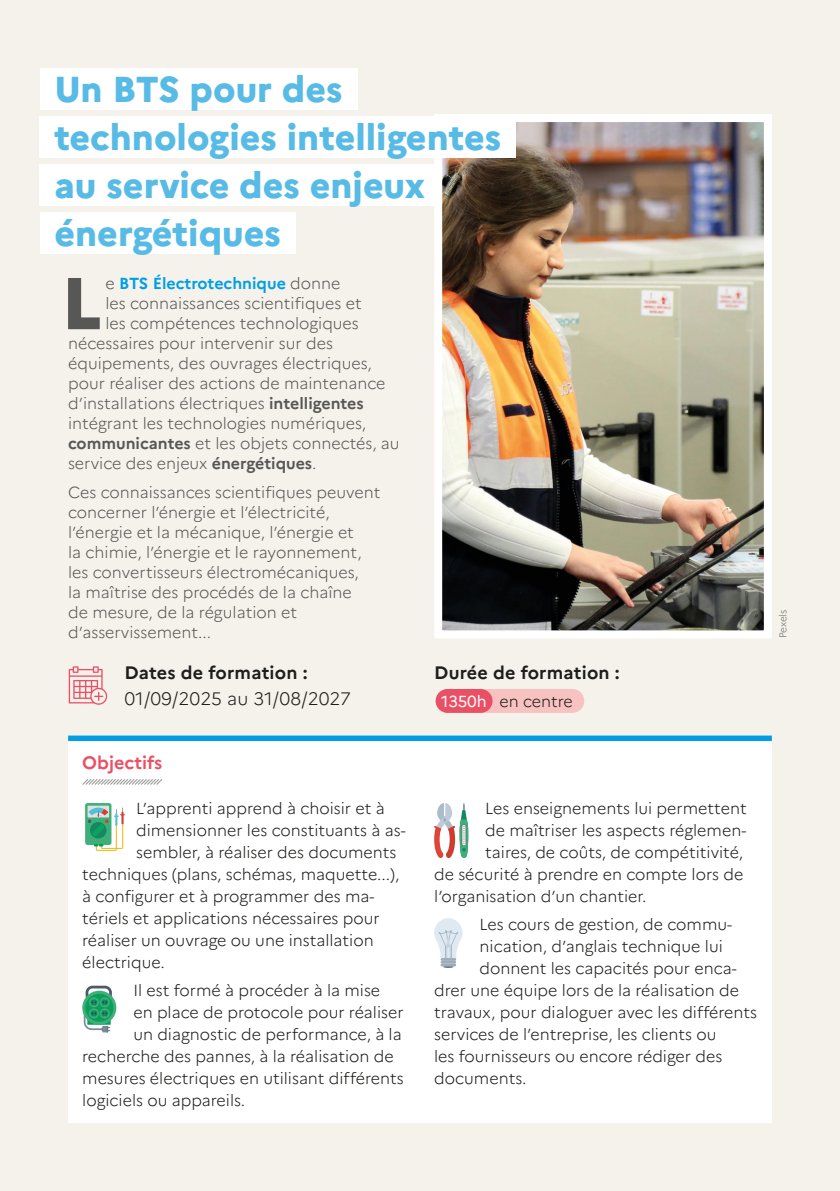
<style>
.page{position:relative;width:840px;height:1191px;background:#fff}
.page>*{position:absolute;margin:0;border:0;box-sizing:border-box;transform-origin:0 0}
.Intro{font:800 73.2px "Marianne";color:#575756}
.t1{font:800 36px "Marianne";color:#58bbe5}
.Formation_dates{font:700 18px "Marianne";letter-spacing:.01em;color:#1d1d1b}
.Formation_dates-2{font:300 18px "Marianne";letter-spacing:.005em;color:#1d1d1b}
.h3___hachures__étendue{font:700 18px "Marianne";color:#ea5064}
.p01{font:300 16px "Marianne";color:#1d1d1b}
.Intro-2{font:300 16px/20px "Marianne";color:#575756}
.Intro-3{font:700 16px "Marianne";color:#009fe3}
.Badges_clairs{font:300 16px "Marianne";color:#1d1d1b}
.Badges_foncés{font:16px "Marianne";letter-spacing:-.01em;color:#fff}
.Version__date__imprimeur{font:300 10px "Marianne";letter-spacing:-.005em;color:#70706f}
.s1{font-weight:300;color:#575756}
.s2{font-weight:700}
</style>
<div class="page">
<div style="left:0;top:0;width:839px;height:1191px;background:#f5f2eb"></div>
<img style="left:430px;top:114px;width:342px;height:524px">
<svg style="left:69px;top:666px;width:38px;height:38px"></svg>
<div style="left:471px;top:689px;width:113px;height:24px;background:#f8c2c0;border-radius:12px"></div>
<div style="left:435px;top:689px;width:57px;height:24px;background:#ea5064;border-radius:12px"></div>
<div style="left:40px;top:68px;width:317px;height:41px;background:#fff"></div>
<div style="left:40px;top:116px;width:476px;height:41px;background:#fff"></div>
<div style="left:40px;top:164px;width:400px;height:41px;background:#fff"></div>
<div style="left:40px;top:212px;width:255px;height:41px;background:#fff"></div>
<div style="left:68px;top:735px;width:703px;height:6px;background:#009fe3"></div>
<div style="left:68px;top:741px;width:703px;height:382px;background:#fff"></div>
<svg style="left:82px;top:779px;width:81px;height:6px"></svg>
<svg style="left:82px;top:990px;width:34px;height:34px"></svg>
<div style="left:85px;top:993px;width:28px;height:28px;background:#0a9f59;border-radius:50%"></div>
<svg style="left:84px;top:985px;width:28px;height:47px"></svg>
<svg style="left:434px;top:803px;width:34px;height:55px"></svg>
<div style="left:85px;top:803px;width:26px;height:42px;background:#3db07a;border-radius:3px"></div>
<div style="left:87px;top:805px;width:22px;height:12px;background:#e1e0e1"></div>
<svg style="left:88px;top:807px;width:37px;height:44px"></svg>
<svg style="left:434px;top:918px;width:28px;height:50px"></svg>
<p class="t1" style="left:54px;top:61px;width:289px">Un BTS pour des</p>
<p class="t1" style="left:54px;top:109px;width:448px">technologies intelligentes</p>
<p class="t1" style="left:54px;top:157px;width:372px">au service des enjeux</p>
<p class="t1" style="left:54px;top:205px;width:228px">énergétiques</p>
<p class="Intro" style="left:61px;top:246px;width:42px">L</p>
<p class="Intro-3" style="left:105px;top:271px;width:236px"><span class="s1">e</span> BTS Électrotechnique <span class="s1">donne</span></p>
<p class="Intro-2" style="left:105px;top:292px;width:258px">les connaissances scientifiques et</p>
<p class="Intro-2" style="left:105px;top:312px;width:255px">les compétences technologiques</p>
<p class="Intro-2" style="left:68px;top:332px;width:266px">nécessaires pour intervenir sur des</p>
<p class="Intro-2" style="left:68px;top:352px;width:305px">équipements, des ouvrages électriques,</p>
<p class="Intro-2" style="left:68px;top:372px;width:319px">pour réaliser des actions de maintenance</p>
<p class="Intro-2" style="left:68px;top:392px;width:297px">d’installations électriques <span class="s2">intelligentes</span></p>
<p class="Intro-2" style="left:68px;top:412px;width:299px">intégrant les technologies numériques,</p>
<p class="Intro-2" style="left:68px;top:432px;width:333px"><span class="s2">communicantes</span> et les objets connectés, au</p>
<p class="Intro-2" style="left:68px;top:452px;width:250px">service des enjeux <span class="s2">énergétiques</span>.</p>
<p class="Intro-2" style="left:68px;top:481px;width:314px">Ces connaissances scientifiques peuvent concerner l’énergie et l’électricité, l’énergie et la mécanique, l’énergie et<br>la chimie, l’énergie et le rayonnement, les convertisseurs électromécaniques,<br>la maîtrise des procédés de la chaîne<br>de mesure, de la régulation et d’asservissement...</p>
<p class="Formation_dates" style="left:124px;top:659px;width:184px">Dates de formation :</p>
<p class="Formation_dates-2" style="left:124px;top:685px;width:228px">01/09/2025 au 31/08/2027</p>
<p class="h3___hachures__étendue" style="left:82px;top:749px;width:81px">Objectifs</p>
<p class="p01" style="left:136px;top:796px;width:250px">L’apprenti apprend à choisir et à</p>
<p class="p01" style="left:136px;top:818px;width:271px">dimensionner les constituants à as-</p>
<p class="p01" style="left:136px;top:840px;width:262px">sembler, à réaliser des documents</p>
<p class="p01" style="left:82px;top:862px;width:318px">techniques (plans, schémas, maquette...),</p>
<p class="p01" style="left:82px;top:884px;width:293px">à configurer et à programmer des ma-</p>
<p class="p01" style="left:82px;top:906px;width:299px">tériels et applications nécessaires pour</p>
<p class="p01" style="left:82px;top:928px;width:293px">réaliser un ouvrage ou une installation</p>
<p class="p01" style="left:82px;top:950px;width:84px">électrique.</p>
<p class="p01" style="left:133px;top:977px;width:248px">Il est formé à procéder à la mise</p>
<p class="p01" style="left:133px;top:999px;width:271px">en place de protocole pour réaliser</p>
<p class="p01" style="left:133px;top:1021px;width:270px">un diagnostic de performance, à la</p>
<p class="p01" style="left:82px;top:1043px;width:313px">recherche des pannes, à la réalisation de</p>
<p class="p01" style="left:82px;top:1065px;width:323px">mesures électriques en utilisant différents</p>
<p class="p01" style="left:82px;top:1087px;width:164px">logiciels ou appareils.</p>
<p class="Formation_dates" style="left:434px;top:659px;width:187px">Durée de formation :</p>
<p class="Badges_foncés" style="left:441px;top:688px;width:47px">1350h</p>
<p class="Badges_clairs" style="left:499px;top:688px;width:75px">en centre</p>
<p class="p01" style="left:485px;top:796px;width:263px">Les enseignements lui permettent</p>
<p class="p01" style="left:485px;top:818px;width:262px">de maîtriser les aspects réglemen-</p>
<p class="p01" style="left:485px;top:840px;width:259px">taires, de coûts, de compétitivité,</p>
<p class="p01" style="left:434px;top:862px;width:310px">de sécurité à prendre en compte lors de</p>
<p class="p01" style="left:434px;top:884px;width:213px">l’organisation d’un chantier.</p>
<p class="p01" style="left:479px;top:911px;width:254px">Les cours de gestion, de commu-</p>
<p class="p01" style="left:479px;top:933px;width:244px">nication, d’anglais technique lui</p>
<p class="p01" style="left:479px;top:955px;width:258px">donnent les capacités pour enca-</p>
<p class="p01" style="left:434px;top:977px;width:306px">drer une équipe lors de la réalisation de</p>
<p class="p01" style="left:434px;top:999px;width:324px">travaux, pour dialoguer avec les différents</p>
<p class="p01" style="left:434px;top:1021px;width:283px">services de l’entreprise, les clients ou</p>
<p class="p01" style="left:434px;top:1043px;width:289px">les fournisseurs ou encore rédiger des</p>
<p class="p01" style="left:434px;top:1065px;width:94px">documents.</p>
<p class="Version__date__imprimeur" style="left:774px;top:638px;width:30px;rotate:-90deg">Pexels</p>
</div>
